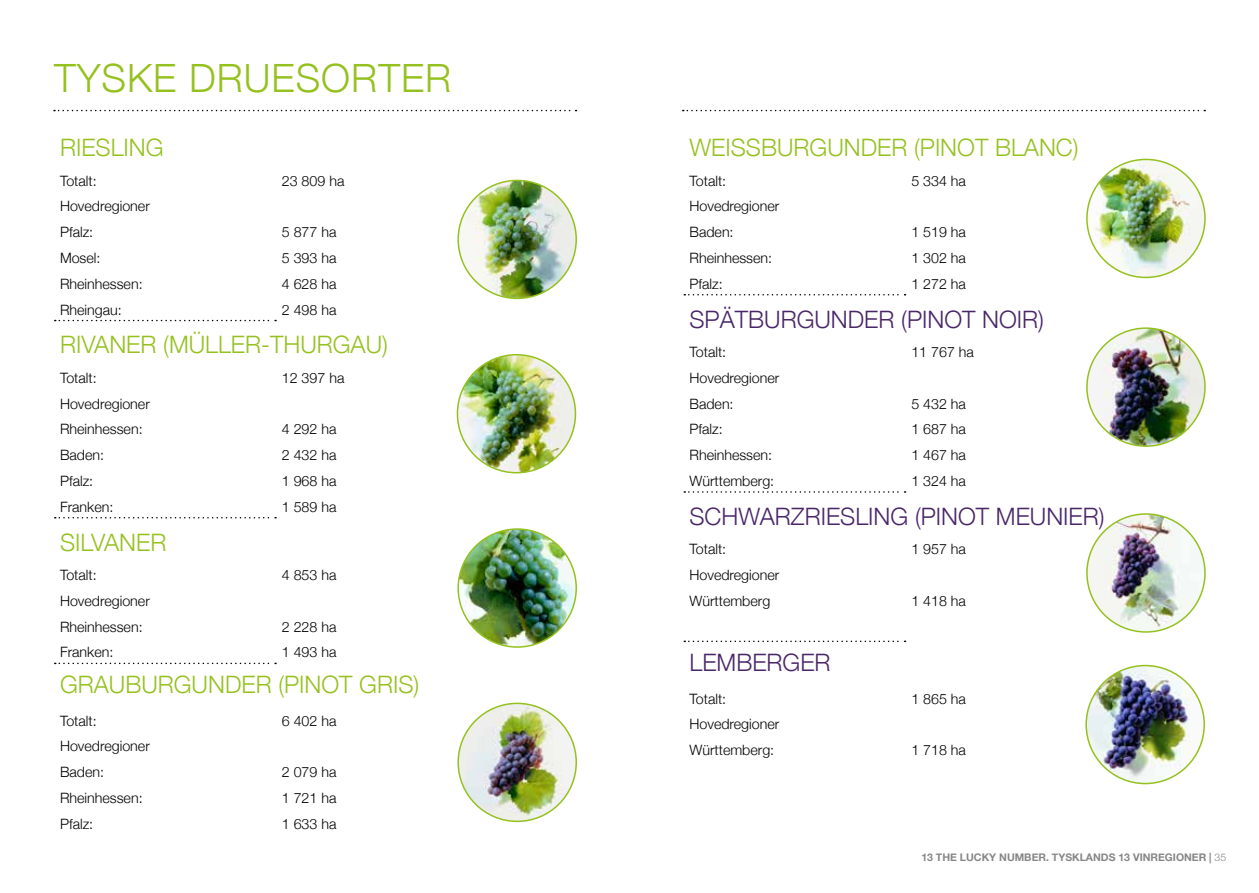
<style>
.page{position:relative;width:1259px;height:893px;background:#fff}
.page>*{position:absolute;margin:0;border:0;box-sizing:border-box;transform-origin:0 0}
.t1{font:300 39px "Helvetica Neue";letter-spacing:.025em;color:#95c11f}
.t2{font:300 24px "Helvetica Neue";color:#95c11f}
.t3{font:300 24px "Helvetica Neue";color:#492669}
.t4{font:300 14.25px/25.8px "Helvetica Neue";color:#000}
.t5{font:700 10.5px "Helvetica Neue";color:#878787}
.s1{font-weight:300}
</style>
<div class="page">
<img style="left:1087px;top:159px;width:118px;height:118px;border-radius:59px">
<div style="left:1086px;top:159px;width:119px;height:119px;border:2px solid #95c11f;border-radius:50%"></div>
<img style="left:1087px;top:328px;width:118px;height:118px;border-radius:59px">
<div style="left:1086px;top:327px;width:119px;height:120px;border:2px solid #95c11f;border-radius:50%"></div>
<img style="left:458px;top:529px;width:118px;height:118px;border-radius:59px">
<div style="left:457px;top:528px;width:120px;height:120px;border:2px solid #95c11f;border-radius:50%"></div>
<img style="left:1087px;top:514px;width:118px;height:118px;border-radius:59px">
<div style="left:1086px;top:513px;width:119px;height:120px;border:2px solid #95c11f;border-radius:50%"></div>
<img style="left:457px;top:355px;width:118px;height:118px;border-radius:59px">
<div style="left:457px;top:354px;width:119px;height:119px;border:2px solid #95c11f;border-radius:50%"></div>
<img style="left:458px;top:180px;width:118px;height:118px;border-radius:59px">
<div style="left:457px;top:180px;width:120px;height:119px;border:2px solid #95c11f;border-radius:50%"></div>
<img style="left:1086px;top:665px;width:118px;height:118px;border-radius:59px">
<div style="left:1085px;top:665px;width:120px;height:119px;border:2px solid #95c11f;border-radius:50%"></div>
<img style="left:458px;top:703px;width:118px;height:118px;border-radius:59px">
<div style="left:457px;top:703px;width:120px;height:119px;border:2px solid #95c11f;border-radius:50%"></div>
<svg style="left:55px;top:320px;width:221px;height:1px"></svg>
<svg style="left:55px;top:517px;width:221px;height:1px"></svg>
<svg style="left:55px;top:663px;width:221px;height:1px"></svg>
<svg style="left:684px;top:294px;width:221px;height:1px"></svg>
<svg style="left:684px;top:491px;width:221px;height:2px"></svg>
<svg style="left:684px;top:641px;width:221px;height:1px"></svg>
<svg style="left:54px;top:110px;width:522px;height:1px"></svg>
<svg style="left:683px;top:110px;width:522px;height:1px"></svg>
<h1 class="t1" style="left:54px;top:46px;width:399px">TYSKE DRUESORTER</h1>
<h2 class="t2" style="left:60px;top:128px;width:105px">RIESLING</h2>
<p class="t4" style="left:60px;top:167px;width:38px">Totalt:</p>
<p class="t4" style="left:282px;top:167px;width:64px">23 809 ha</p>
<p class="t4" style="left:60px;top:192px;width:91px">Hovedregioner<br>Pfalz:</p>
<p class="t4" style="left:282px;top:218px;width:56px">5 877 ha</p>
<p class="t4" style="left:60px;top:244px;width:42px">Mosel:</p>
<p class="t4" style="left:282px;top:244px;width:56px">5 393 ha</p>
<p class="t4" style="left:60px;top:270px;width:84px">Rheinhessen:</p>
<p class="t4" style="left:282px;top:270px;width:56px">4 628 ha</p>
<p class="t4" style="left:60px;top:295px;width:63px">Rheingau:</p>
<p class="t4" style="left:282px;top:295px;width:56px">2 498 ha</p>
<h2 class="t2" style="left:60px;top:325px;width:329px">RIVANER (MÜLLER-THURGAU)</h2>
<p class="t4" style="left:60px;top:364px;width:38px">Totalt:</p>
<p class="t4" style="left:282px;top:364px;width:64px">12 397 ha</p>
<p class="t4" style="left:60px;top:390px;width:91px">Hovedregioner<br>Rheinhessen:</p>
<p class="t4" style="left:282px;top:415px;width:56px">4 292 ha</p>
<p class="t4" style="left:60px;top:441px;width:46px">Baden:</p>
<p class="t4" style="left:282px;top:441px;width:56px">2 432 ha</p>
<p class="t4" style="left:60px;top:467px;width:35px">Pfalz:</p>
<p class="t4" style="left:282px;top:467px;width:56px">1 968 ha</p>
<p class="t4" style="left:60px;top:493px;width:55px">Franken:</p>
<p class="t4" style="left:282px;top:493px;width:56px">1 589 ha</p>
<h2 class="t2" style="left:60px;top:523px;width:108px">SILVANER</h2>
<p class="t4" style="left:60px;top:561px;width:38px">Totalt:</p>
<p class="t4" style="left:282px;top:561px;width:56px">4 853 ha</p>
<p class="t4" style="left:60px;top:587px;width:91px">Hovedregioner<br>Rheinhessen:</p>
<p class="t4" style="left:282px;top:613px;width:56px">2 228 ha</p>
<p class="t4" style="left:60px;top:638px;width:55px">Franken:</p>
<p class="t4" style="left:282px;top:638px;width:56px">1 493 ha</p>
<h2 class="t2" style="left:60px;top:665px;width:361px">GRAUBURGUNDER (PINOT GRIS)</h2>
<p class="t4" style="left:60px;top:707px;width:38px">Totalt:</p>
<p class="t4" style="left:282px;top:707px;width:56px">6 402 ha</p>
<p class="t4" style="left:60px;top:732px;width:91px">Hovedregioner<br>Baden:</p>
<p class="t4" style="left:282px;top:758px;width:56px">2 079 ha</p>
<p class="t4" style="left:60px;top:784px;width:84px">Rheinhessen:</p>
<p class="t4" style="left:282px;top:784px;width:56px">1 721 ha</p>
<p class="t4" style="left:60px;top:810px;width:35px">Pfalz:</p>
<p class="t4" style="left:282px;top:810px;width:56px">1 633 ha</p>
<h2 class="t2" style="left:689px;top:128px;width:391px">WEISSBURGUNDER (PINOT BLANC)</h2>
<p class="t4" style="left:689px;top:167px;width:38px">Totalt:</p>
<p class="t4" style="left:911px;top:167px;width:56px">5 334 ha</p>
<p class="t4" style="left:689px;top:192px;width:91px">Hovedregioner<br>Baden:</p>
<p class="t4" style="left:911px;top:218px;width:56px">1 519 ha</p>
<p class="t4" style="left:689px;top:244px;width:84px">Rheinhessen:</p>
<p class="t4" style="left:911px;top:244px;width:56px">1 302 ha</p>
<p class="t4" style="left:689px;top:270px;width:35px">Pfalz:</p>
<p class="t4" style="left:911px;top:270px;width:56px">1 272 ha</p>
<h2 class="t3" style="left:689px;top:300px;width:356px">SPÄTBURGUNDER (PINOT NOIR)</h2>
<p class="t4" style="left:689px;top:338px;width:38px">Totalt:</p>
<p class="t4" style="left:911px;top:338px;width:64px">11 767 ha</p>
<p class="t4" style="left:689px;top:364px;width:91px">Hovedregioner<br>Baden:</p>
<p class="t4" style="left:911px;top:390px;width:56px">5 432 ha</p>
<p class="t4" style="left:689px;top:415px;width:35px">Pfalz:</p>
<p class="t4" style="left:911px;top:415px;width:56px">1 687 ha</p>
<p class="t4" style="left:689px;top:441px;width:84px">Rheinhessen:</p>
<p class="t4" style="left:911px;top:441px;width:56px">1 467 ha</p>
<p class="t4" style="left:689px;top:467px;width:86px">Württemberg:</p>
<p class="t4" style="left:911px;top:467px;width:56px">1 324 ha</p>
<h2 class="t3" style="left:689px;top:497px;width:416px">SCHWARZRIESLING (PINOT MEUNIER)</h2>
<p class="t4" style="left:689px;top:535px;width:38px">Totalt:</p>
<p class="t4" style="left:911px;top:535px;width:56px">1 957 ha</p>
<p class="t4" style="left:689px;top:561px;width:91px">Hovedregioner<br>Württemberg</p>
<p class="t4" style="left:911px;top:587px;width:56px">1 418 ha</p>
<h2 class="t3" style="left:689px;top:643px;width:143px">LEMBERGER</h2>
<p class="t4" style="left:689px;top:685px;width:38px">Totalt:</p>
<p class="t4" style="left:911px;top:685px;width:56px">1 865 ha</p>
<p class="t4" style="left:689px;top:710px;width:91px">Hovedregioner<br>Württemberg:</p>
<p class="t4" style="left:911px;top:736px;width:56px">1 718 ha</p>
<p class="t5" style="left:921px;top:849px;width:306px">13 THE LUCKY NUMBER. TYSKLANDS 13 VINREGIONER | <span class="s1">35</span></p>
</div>
